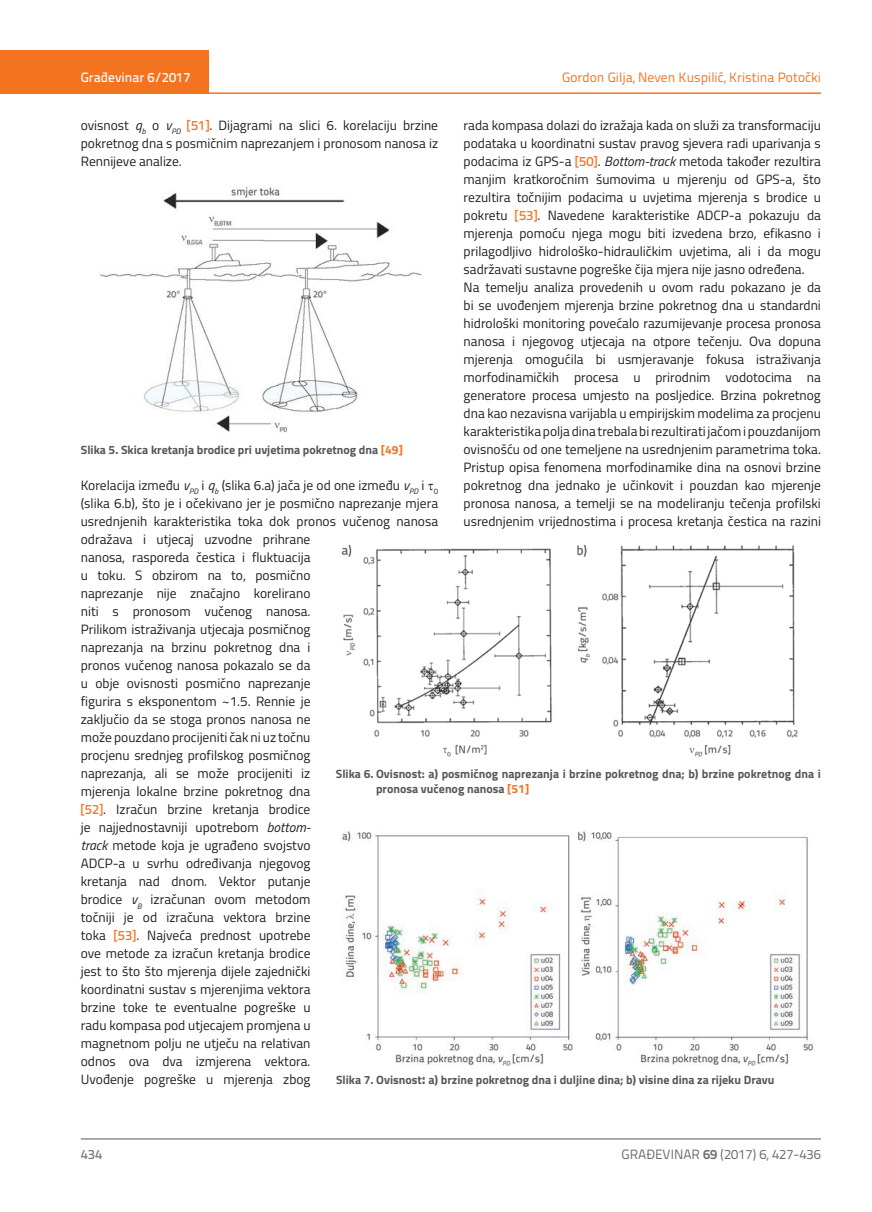
<style>
.page{position:relative;width:872px;height:1212px;background:#fff}
.page>*{position:absolute;margin:0;border:0;box-sizing:border-box;transform-origin:0 0}
.t1{font:13.5px/18px "Titillium";color:#231f20}
.t2{font:13.5px "Titillium Text 22 L";color:#f47321}
.t3{font:13.5px "Titillium Text 22 L";color:#6c6d70}
.t4{font:500 13.5px "Titillium Text 22 L";color:#fff}
.t5{font:500 13.5px "Titillium Text 22 L";color:#787a7d}
.t6{font:700 12px/15px "Titillium";color:#57585a}
.s1{font-style:italic}
.s2{font-family:"Titillium Text 22 L";font-weight:500;color:#f47321}
.s3{color:#f47321}
.s4{font-size:15px}
.s5{font-weight:700}
</style>
<div class="page">
<div style="left:0;top:50px;width:208px;height:44px;background:#f47321"></div>
<hr style="left:0;top:92px;width:821px;height:2px;background:#f47321">
<hr style="left:81px;top:1139px;width:740px;height:1px;background:#57585a">
<img style="left:100px;top:187px;width:322px;height:246px">
<img style="left:341px;top:544px;width:457px;height:213px">
<img style="left:342px;top:831px;width:472px;height:234px">
<p class="t4" style="left:81px;top:67px;width:111px">Građevinar 6/2017</p>
<p class="t2" style="left:562px;top:68px;width:260px">Gordon Gilja, Neven Kuspilić, Kristina Potočki</p>
<p class="t1" style="left:81px;top:115px;width:359px;text-align:justify">ovisnost <span class="s1">q</span><sub>b</sub> o <span class="s1">v</span><sub>PD</sub> <span class="s2">[51]</span>. Dijagrami na slici 6. korelaciju brzine pokretnog dna s posmičnim naprezanjem i pronosom nanosa iz Rennijeve analize.</p>
<p class="t1" style="left:463px;top:115px;width:359px">rada kompasa dolazi do izražaja kada on služi za transformaciju podataka u koordinatni sustav pravog sjevera radi uparivanja s podacima iz GPS-a <span class="s2">[50]</span>. <span class="s1">Bottom-track</span> metoda također rezultira manjim kratkoročnim šumovima u mjerenju od GPS-a, što rezultira točnijim podacima u uvjetima mjerenja s brodice u pokretu <span class="s2">[53]</span>. Navedene karakteristike ADCP-a pokazuju da mjerenja pomoću njega mogu biti izvedena brzo, efikasno i prilagodljivo hidrološko-hidrauličkim uvjetima, ali i da mogu sadržavati sustavne pogreške čija mjera nije jasno određena.<br>Na temelju analiza provedenih u ovom radu pokazano je da bi se uvođenjem mjerenja brzine pokretnog dna u standardni hidrološki monitoring povećalo razumijevanje procesa pronosa nanosa i njegovog utjecaja na otpore tečenju. Ova dopuna mjerenja omogućila bi usmjeravanje fokusa istraživanja morfodinamičkih procesa u prirodnim vodotocima na generatore procesa umjesto na posljedice. Brzina pokretnog dna kao nezavisna varijabla u empirijskim modelima za procjenu karakteristika polja dina trebala bi rezultirati jačom i pouzdanijom ovisnošću od one temeljene na usrednjenim parametrima toka.<br>Pristup opisa fenomena morfodinamike dina na osnovi brzine pokretnog dna jednako je učinkovit i pouzdan kao mjerenje pronosa nanosa, a temelji se na modeliranju tečenja profilski usrednjenim vrijednostima i procesa kretanja čestica na razini</p>
<p class="t6" style="left:81px;top:441px;width:324px">Slika 5. Skica kretanja brodice pri uvjetima pokretnog dna <span class="s3">[49]</span></p>
<p class="t1" style="left:81px;top:475px;width:359px">Korelacija između <span class="s1">v</span><sub>PD</sub> i <span class="s1">q</span><sub>b</sub> (slika 6.a) jača je od one između <span class="s1">v</span><sub>PD</sub> i ▼<sub>0 </sub>(slika 6.b), što je i očekivano jer je posmično naprezanje mjera usrednjenih karakteristika toka dok pronos vučenog nanosa odražava i utjecaj uzvodne prihrane<br>nanosa, rasporeda čestica i fluktuacija<br>u toku. S obzirom na to, posmično<br>naprezanje nije značajno korelirano<br>niti s pronosom vučenog nanosa.<br>Prilikom istraživanja utjecaja posmičnog<br>naprezanja na brzinu pokretnog dna i<br>pronos vučenog nanosa pokazalo se da<br>u obje ovisnosti posmično naprezanje<br>figurira s eksponentom ~1.5. Rennie je<br>zaključio da se stoga pronos nanosa ne<br>može pouzdano procijeniti čak ni uz točnu<br>procjenu srednjeg profilskog posmičnog<br>naprezanja, ali se može procijeniti iz<br>mjerenja lokalne brzine pokretnog dna<br><span class="s2">[52]</span>. Izračun brzine kretanja brodice<br>je najjednostavniji upotrebom <span class="s1">bottom-<br>track</span> metode koja je ugrađeno svojstvo<br>ADCP-a u svrhu određivanja njegovog<br>kretanja nad dnom. Vektor putanje<br>brodice <span class="s1">v</span><sub>B</sub> izračunan ovom metodom<br>točniji je od izračuna vektora brzine<br>toka <span class="s2">[53]</span>. Najveća prednost upotrebe<br>ove metode za izračun kretanja brodice<br>jest to što što mjerenja dijele zajednički<br>koordinatni sustav s mjerenjima vektora<br>brzine toke te eventualne pogreške u<br>radu kompasa pod utjecajem promjena u<br>magnetnom polju ne utječu na relativan<br>odnos ova dva izmjerena vektora.<br>Uvođenje pogreške u mjerenja zbog</p>
<p class="t6" style="left:376px;top:766px;width:446px;text-indent:-40px">Slika 6. Ovisnost: a) posmičnog naprezanja i brzine pokretnog dna; b) brzine pokretnog dna i pronosa vučenog nanosa <span class="s3">[51]</span></p>
<p class="t6" style="left:336px;top:1072px;width:440px">Slika 7. Ovisnost<span class="s4">:</span> a) brzine pokretnog dna i duljine dina; b) visine dina za rijeku Dravu</p>
<p class="t5" style="left:81px;top:1144px;width:23px">434</p>
<p class="t3" style="left:621px;top:1144px;width:201px">GRAĐEVINAR <span class="s5">69</span> (2017) 6, 427-436</p>
</div>
